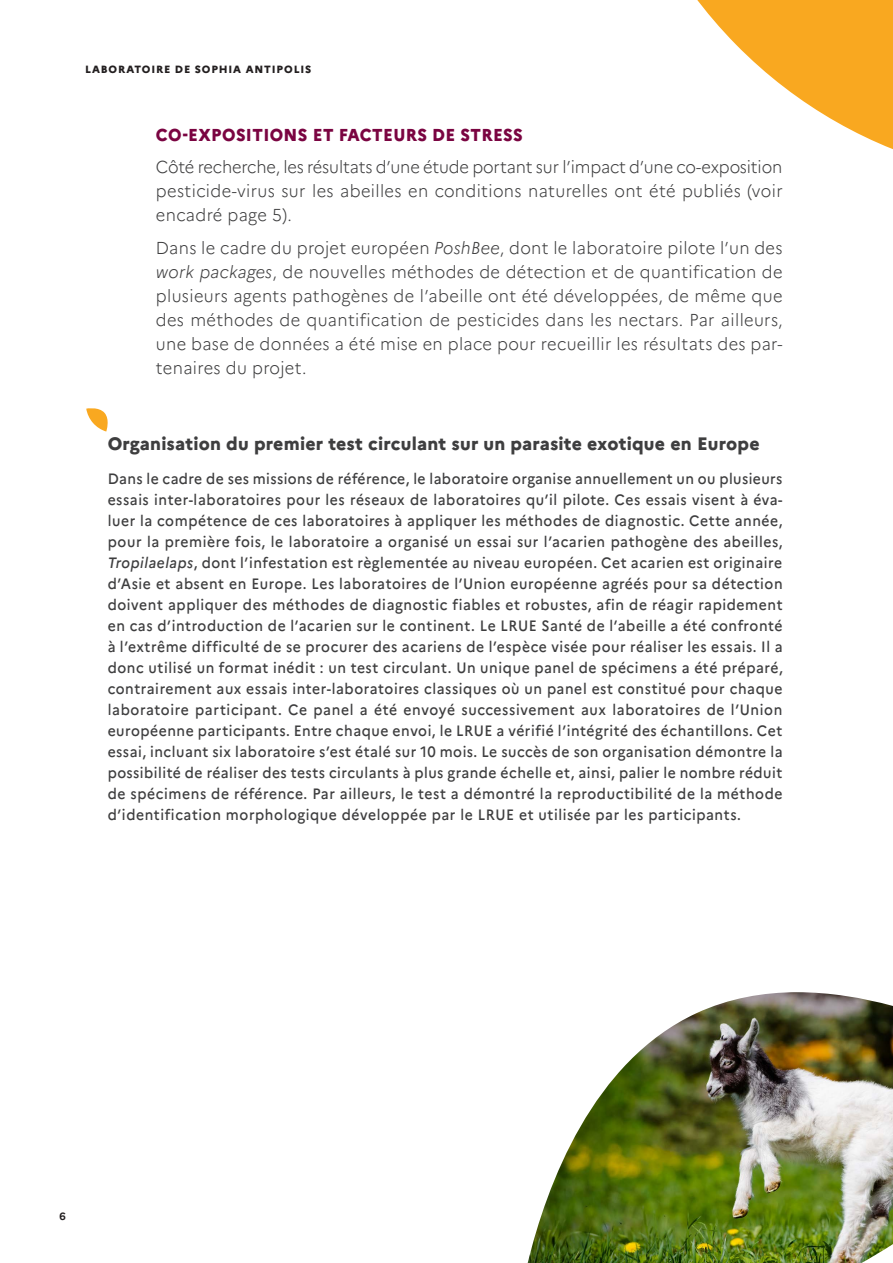
<style>
.page{position:relative;width:893px;height:1263px;background:#fff}
.page>*{position:absolute;margin:0;border:0;box-sizing:border-box;transform-origin:0 0}
.Texte_courant_3_ques{font:800 18px "Marianne";letter-spacing:.01em;color:#3e3e3f}
.Texte_courant_3_ques-2{font:300 17.25px/24px "Marianne";letter-spacing:.02em;color:#3e3e3f;text-align:justify;scale:.95 1}
.Texte_courant_3_ques-3{font:800 17.25px "Marianne";letter-spacing:.02em;color:#7a0441;scale:.95 1}
.Texte_courant_3_ques-4{font:500 15px/21px "Marianne";letter-spacing:.04em;color:#3e3e3f;text-align:justify;scale:.93 1}
.t1{font:800 10.5px "Marianne";letter-spacing:.08em;color:#231f20}
.t2{font:700 10.5px "Marianne";color:#231f20}
.s1{font-style:italic}
</style>
<div class="page">
<svg style="left:697px;top:0;width:196px;height:149px;fill:#f9a820"></svg>
<svg style="left:86px;top:408px;width:22px;height:23px"></svg>
<img style="left:528px;top:992px;width:365px;height:271px">
<p class="t1" style="left:85px;top:63px;width:228px">LABORATOIRE DE SOPHIA ANTIPOLIS</p>
<p class="Texte_courant_3_ques-3" style="left:156px;top:124px;width:388px">CO-EXPOSITIONS ET FACTEURS DE STRESS</p>
<p class="Texte_courant_3_ques-2" style="left:156px;top:155px;width:661px">Côté recherche, les résultats d’une étude portant sur l’impact d’une co-exposition pesticide-virus sur les abeilles en conditions naturelles ont été publiés (voir encadré page 5).</p>
<p class="Texte_courant_3_ques-2" style="left:156px;top:235px;width:661px">Dans le cadre du projet européen <span class="s1">PoshBee</span>, dont le laboratoire pilote l’un des <span class="s1">work packages</span>, de nouvelles méthodes de détection et de quantification de plusieurs agents pathogènes de l’abeille ont été développées, de même que des méthodes de quantification de pesticides dans les nectars. Par ailleurs, une base de données a été mise en place pour recueillir les résultats des par&shy;tenaires du projet.</p>
<p class="Texte_courant_3_ques" style="left:108px;top:432px;width:654px">Organisation du premier test circulant sur un parasite exotique en Europe</p>
<p class="Texte_courant_3_ques-4" style="left:108px;top:468px;width:727px">Dans le cadre de ses missions de référence, le laboratoire organise annuellement un ou plusieurs essais inter-laboratoires pour les réseaux de laboratoires qu’il pilote. Ces essais visent à éva&shy;luer la compétence de ces laboratoires à appliquer les méthodes de diagnostic. Cette année, pour la première fois, le laboratoire a organisé un essai sur l’acarien pathogène des abeilles, <span class="s1">Tropilaelaps</span>, dont l’infestation est règlementée au niveau européen. Cet acarien est originaire d’Asie et absent en Europe. Les laboratoires de l’Union européenne agréés pour sa détection doivent appliquer des méthodes de diagnostic fiables et robustes, afin de réagir rapidement en cas d’introduction de l’acarien sur le continent. Le LRUE Santé de l’abeille a été confronté à l’extrême difficulté de se procurer des acariens de l’espèce visée pour réaliser les essais. Il a donc utilisé un format inédit : un test circulant. Un unique panel de spécimens a été préparé, contrairement aux essais inter-laboratoires classiques où un panel est constitué pour chaque laboratoire participant. Ce panel a été envoyé successivement aux laboratoires de l’Union européenne participants. Entre chaque envoi, le LRUE a vérifié l’intégrité des échantillons. Cet essai, incluant six laboratoire s’est étalé sur 10 mois. Le succès de son organisation démontre la possibilité de réaliser des tests circulants à plus grande échelle et, ainsi, palier le nombre réduit de spécimens de référence. Par ailleurs, le test a démontré la reproductibilité de la méthode d’identification morphologique développée par le LRUE et utilisée par les participants.</p>
<p class="t2" style="left:60px;top:1210px;width:8px">6</p>
</div>
